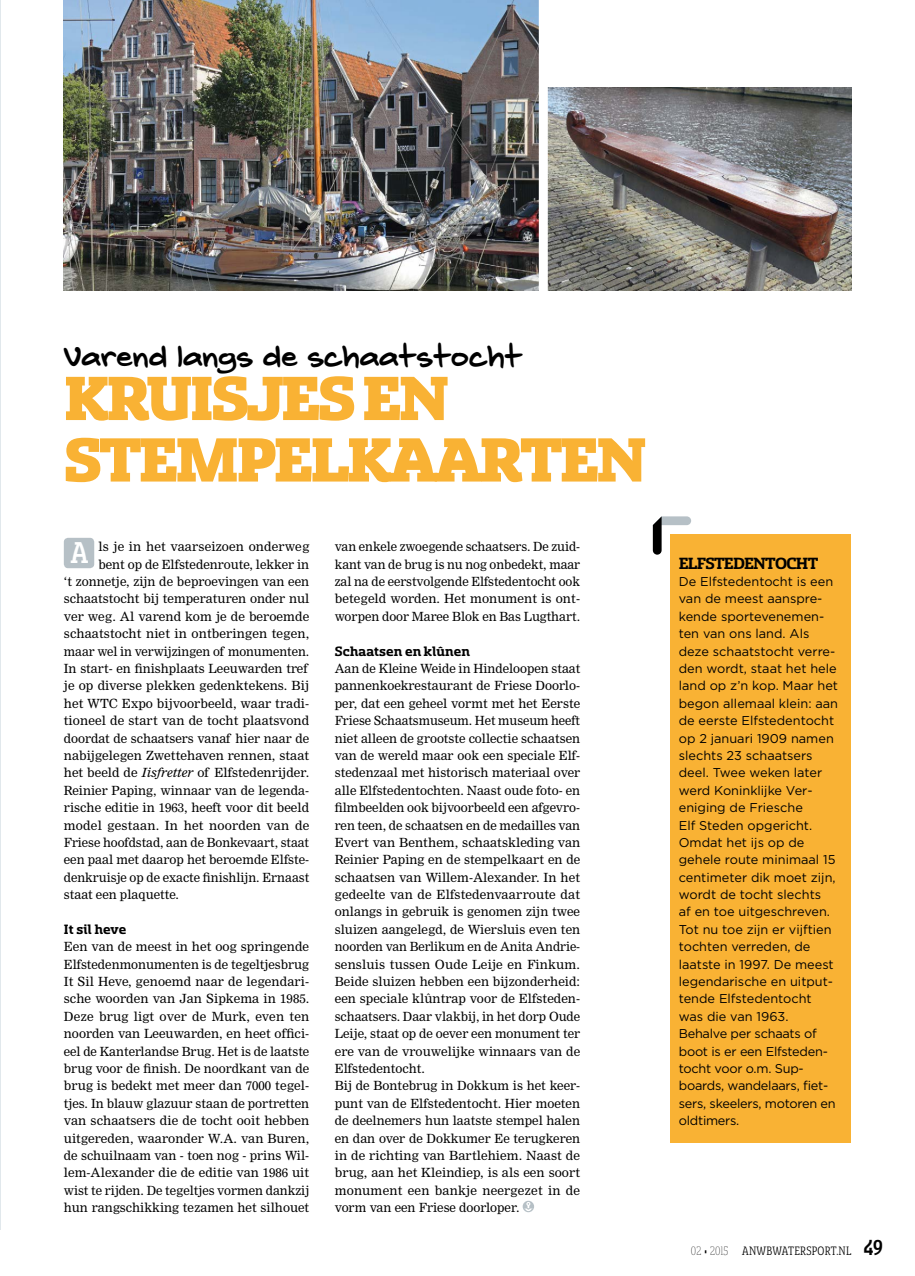
<style>
.page{position:relative;width:915px;height:1276px;background:#fff}
.page>*{position:absolute;margin:0;border:0;box-sizing:border-box;transform-origin:0 0}
.t1{font:900 69px/61.5px "Sancoale Slab Norm";letter-spacing:-.04em;color:#f9b234}
.t2{font:500 33.3px "Sancoale Slab Cond";color:#fff}
.t3{font:900 30px "Telefante";color:#000}
.t4{font:700 18px "Sancoale Slab Norm";letter-spacing:-.04em;color:#000}
.t5{font:700 15px "Sancoale Slab Norm";letter-spacing:.01em;color:#000}
.t6{font:13.5px "Sancoale Slab Cond";letter-spacing:.02em;color:#000}
.t7{font:12.75px/17.4px "Gotham";color:#000}
.t8{font:12.3px/17.4px "Nimrod MT Std";color:#000;text-align:justify}
.s1{font-style:italic}
.s2{font-weight:100}
.s3{font-weight:500;font-size:24px}
</style>
<div class="page">
<img style="left:64px;top:0;width:474px;height:290px">
<hr style="left:0;top:0;width:1px;height:1229px;background:#e1e8ec">
<svg style="left:652px;top:516px;width:39px;height:38px"></svg>
<div style="left:670px;top:534px;width:180px;height:608px;background:#f9b234"></div>
<img style="left:547px;top:87px;width:303px;height:203px">
<div style="left:64px;top:538px;width:30px;height:30px;background:#b6c0c6;border-radius:4px"></div>
<svg style="left:522px;top:1200px;width:12px;height:12px"></svg>
<svg style="left:524px;top:1202px;width:8px;height:9px"></svg>
<p class="t3" style="left:64px;top:337px;width:460px">Varend langs de schaatstocht</p>
<p class="t1" style="left:64px;top:368px;width:584px">KRUISJES EN<br>STEMPELKAARTEN</p>
<p class="t8" style="left:98px;top:538px;width:212px">ls je in het vaarseizoen onderweg</p>
<p class="t8" style="left:98px;top:555px;width:212px">bent op de Elfstedenroute, lekker in</p>
<p class="t8" style="left:64px;top:573px;width:247px">‘t zonnetje, zijn de beproevingen van een</p>
<p class="t8" style="left:64px;top:590px;width:247px">schaatstocht bij temperaturen onder nul</p>
<p class="t8" style="left:64px;top:608px;width:247px">ver weg. Al varend kom je de beroemde</p>
<p class="t8" style="left:64px;top:625px;width:247px">schaatstocht niet in ontberingen tegen,</p>
<p class="t8" style="left:64px;top:642px;width:247px">maar wel in verwijzingen of monumenten.</p>
<p class="t8" style="left:64px;top:660px;width:245px">In start- en finishplaats Leeuwarden tref</p>
<p class="t8" style="left:64px;top:677px;width:247px">je op diverse plekken gedenktekens. Bij</p>
<p class="t8" style="left:64px;top:695px;width:247px">het WTC Expo bijvoorbeeld, waar tradi-</p>
<p class="t8" style="left:64px;top:712px;width:247px">tioneel de start van de tocht plaatsvond</p>
<p class="t8" style="left:64px;top:729px;width:247px">doordat de schaatsers vanaf hier naar de</p>
<p class="t8" style="left:64px;top:747px;width:247px">nabijgelegen Zwettehaven rennen, staat</p>
<p class="t8" style="left:64px;top:764px;width:247px">het beeld de <span class="s1">Iisfretter</span> of Elfstedenrijder.</p>
<p class="t8" style="left:64px;top:781px;width:247px">Reinier Paping, winnaar van de legenda-</p>
<p class="t8" style="left:64px;top:799px;width:247px">rische editie in 1963, heeft voor dit beeld</p>
<p class="t8" style="left:64px;top:816px;width:247px">model gestaan. In het noorden van de</p>
<p class="t8" style="left:64px;top:834px;width:247px">Friese hoofdstad, aan de Bonkevaart, staat</p>
<p class="t8" style="left:64px;top:851px;width:247px">een paal met daarop het beroemde Elfste-</p>
<p class="t8" style="left:64px;top:868px;width:247px">denkruisje op de exacte finishlijn. Ernaast</p>
<p class="t8" style="left:64px;top:886px;width:117px">staat een plaquette.</p>
<p class="t5" style="left:64px;top:921px;width:64px">It sil heve</p>
<p class="t8" style="left:64px;top:938px;width:247px">Een van de meest in het oog springende Elfstedenmonumenten is de tegeltjesbrug It Sil Heve, genoemd naar de legendari&shy;sche woorden van Jan Sipkema in 1985.<br>Deze brug ligt over de Murk, even ten noorden van Leeuwarden, en heet offici&shy;eel de Kanterlandse Brug. Het is de laatste brug voor de finish. De noordkant van de brug is bedekt met meer dan 7000 tegel&shy;tjes. In blauw glazuur staan de portretten van schaatsers die de tocht ooit hebben uitgereden, waaronder W.A. van Buren, de schuilnaam van - toen nog - prins Wil&shy;lem-Alexander die de editie van 1986 uit wist te rijden. De tegeltjes vormen dankzij hun rangschikking tezamen het silhouet</p>
<p class="t2" style="left:71px;top:536px;width:19px">A</p>
<p class="t8" style="left:334px;top:538px;width:247px">van enkele zwoegende schaatsers. De zuid&shy;kant van de brug is nu nog onbedekt, maar zal na de eerstvolgende Elfstedentocht ook betegeld worden. Het monument is ont&shy;worpen door Maree Blok en Bas Lugthart.</p>
<p class="t5" style="left:334px;top:643px;width:136px">schaatsen en klûnen</p>
<p class="t8" style="left:334px;top:660px;width:247px;text-align:left">Aan de Kleine Weide in Hindeloopen staat pannenkoekrestaurant de Friese Doorlo&shy;per, dat een geheel vormt met het Eerste Friese Schaatsmuseum. Het museum heeft niet alleen de grootste collectie schaatsen van de wereld maar ook een speciale Elf&shy;stedenzaal met historisch materiaal over alle Elfstedentochten. Naast oude foto- en filmbeelden ook bijvoorbeeld een afgevro&shy;ren teen, de schaatsen en de medailles van Evert van Benthem, schaatskleding van Reinier Paping en de stempelkaart en de schaatsen van Willem-Alexander. In het gedeelte van de Elfstedenvaarroute dat onlangs in gebruik is genomen zijn twee sluizen aangelegd, de Wiersluis even ten noorden van Berlikum en de Anita Andrie&shy;sensluis tussen Oude Leije en Finkum.<br>Beide sluizen hebben een bijzonderheid: een speciale klûntrap voor de Elfsteden&shy;schaatsers. Daar vlakbij, in het dorp Oude Leije, staat op de oever een monument ter ere van de vrouwelijke winnaars van de Elfstedentocht.<br>Bij de Bontebrug in Dokkum is het keer&shy;punt van de Elfstedentocht. Hier moeten de deelnemers hun laatste stempel halen en dan over de Dokkumer Ee terugkeren in de richting van Bartlehiem. Naast de brug, aan het Kleindiep, is als een soort monument een bankje neergezet in de vorm van een Friese doorloper.</p>
<p class="t4" style="left:678px;top:554px;width:141px">ElfstEdEntocht</p>
<p class="t7" style="left:678px;top:572px;width:161px">De Elfstedentocht is een van de meest aanspre&shy;kende sportevenemen&shy;ten van ons land. Als deze schaatstocht verre&shy;den wordt, staat het hele land op z’n kop. Maar het begon allemaal klein: aan de eerste Elfstedentocht op 2 januari 1909 namen slechts 23 schaatsers deel. Twee weken later werd Koninklijke Ver&shy;eniging de Friesche<br>Elf Steden opgericht.<br>Omdat het ijs op de gehele route minimaal 15 centimeter dik moet zijn, wordt de tocht slechts<br>af en toe uitgeschreven.<br>Tot nu toe zijn er vijftien tochten verreden, de laatste in 1997. De meest legendarische en uitput&shy;tende Elfstedentocht was die van 1963.<br>Behalve per schaats of boot is er een Elfsteden&shy;tocht voor o.m. Sup&shy;boards, wandelaars, fiet&shy;sers, skeelers, motoren en oldtimers.</p>
<p class="t6" style="left:690px;top:1244px;width:194px"><span class="s2">02 • 2015</span> ANWBWATERSPORT.NL <span class="s3">49</span></p>
</div>
